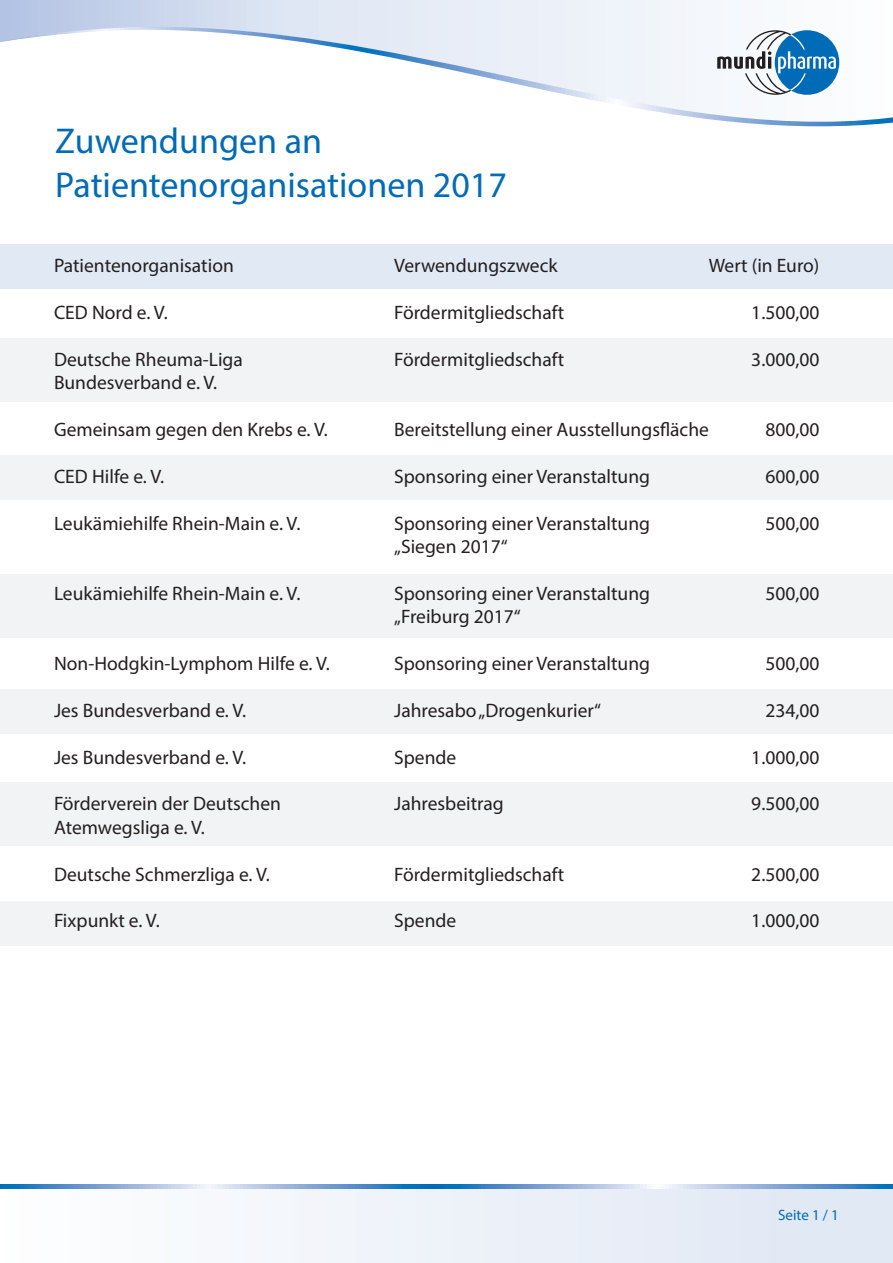
<style>
.page{position:relative;width:893px;height:1263px;background:#fff}
.page>*{position:absolute;margin:0;border:0;box-sizing:border-box;transform-origin:0 0}
.t1{font:36px/43.2px "Myriad Pro";color:#006bb6}
.Fliesstext{font:19.5px "Myriad Pro";color:#231f20}
.Seitenzahlen__sba{font:15px "Myriad Pro";color:#006bb6}
</style>
<div class="page">
<svg style="left:0;top:0;width:718px;height:27px"></svg>
<svg style="left:0;top:27px;width:893px;height:100px"></svg>
<svg style="left:717px;top:30px;width:119px;height:65px"></svg>
<div style="left:0;top:1186px;width:893px;height:77px;background:linear-gradient(to right,#fafbfd,#dce5f3)"></div>
<svg style="left:0;top:1184px;width:893px;height:4px;background:#7ca8d6"></svg>
<div style="left:0;top:901px;width:893px;height:45px;background:#f2f3f4"></div>
<div style="left:1px;top:782px;width:892px;height:64px;background:#f2f3f4"></div>
<div style="left:1px;top:455px;width:892px;height:45px;background:#f2f3f4"></div>
<div style="left:1px;top:689px;width:892px;height:44px;background:#f2f3f4"></div>
<div style="left:1px;top:574px;width:892px;height:64px;background:#f2f3f4"></div>
<div style="left:1px;top:338px;width:892px;height:64px;background:#f2f3f4"></div>
<div style="left:1px;top:244px;width:892px;height:45px;background:#e1e9f5"></div>
<h1 class="t1" style="left:55px;top:119px;width:453px">Zuwendungen an<br>Patientenorganisationen 2017</h1>
<p class="Fliesstext" style="left:54px;top:254px;width:181px">Patientenorganisation</p>
<p class="Fliesstext" style="left:394px;top:254px;width:165px">Verwendungszweck</p>
<p class="Fliesstext" style="left:709px;top:254px;width:112px">Wert (in Euro)</p>
<p class="Fliesstext" style="left:54px;top:300px;width:115px">CED Nord e. V.</p>
<p class="Fliesstext" style="left:394px;top:300px;width:172px">Fördermitgliedschaft</p>
<p class="Fliesstext" style="left:751px;top:300px;width:70px">1.500,00</p>
<p class="Fliesstext" style="left:54px;top:347px;width:190px">Deutsche Rheuma-Liga</p>
<p class="Fliesstext" style="left:394px;top:347px;width:172px">Fördermitgliedschaft</p>
<p class="Fliesstext" style="left:751px;top:347px;width:70px">3.000,00</p>
<p class="Fliesstext" style="left:54px;top:371px;width:165px">Bundesverband e. V.</p>
<p class="Fliesstext" style="left:54px;top:417px;width:275px">Gemeinsam gegen den Krebs e. V.</p>
<p class="Fliesstext" style="left:394px;top:417px;width:316px">Bereitstellung einer Ausstellungsfläche</p>
<p class="Fliesstext" style="left:765px;top:417px;width:56px">800,00</p>
<p class="Fliesstext" style="left:54px;top:464px;width:112px">CED Hilfe e. V.</p>
<p class="Fliesstext" style="left:394px;top:464px;width:257px">Sponsoring einer Veranstaltung</p>
<p class="Fliesstext" style="left:765px;top:464px;width:56px">600,00</p>
<p class="Fliesstext" style="left:54px;top:511px;width:248px">Leukämiehilfe Rhein-Main e. V.</p>
<p class="Fliesstext" style="left:394px;top:511px;width:257px">Sponsoring einer Veranstaltung</p>
<p class="Fliesstext" style="left:765px;top:511px;width:56px">500,00</p>
<p class="Fliesstext" style="left:394px;top:534px;width:115px">„Siegen 2017“</p>
<p class="Fliesstext" style="left:54px;top:581px;width:248px">Leukämiehilfe Rhein-Main e. V.</p>
<p class="Fliesstext" style="left:394px;top:581px;width:257px">Sponsoring einer Veranstaltung</p>
<p class="Fliesstext" style="left:765px;top:581px;width:56px">500,00</p>
<p class="Fliesstext" style="left:394px;top:605px;width:128px">„Freiburg 2017“</p>
<p class="Fliesstext" style="left:54px;top:651px;width:277px">Non-Hodgkin-Lymphom Hilfe e. V.</p>
<p class="Fliesstext" style="left:394px;top:651px;width:257px">Sponsoring einer Veranstaltung</p>
<p class="Fliesstext" style="left:765px;top:651px;width:56px">500,00</p>
<p class="Fliesstext" style="left:54px;top:698px;width:194px">Jes Bundesverband e. V.</p>
<p class="Fliesstext" style="left:394px;top:698px;width:208px">Jahresabo „Drogenkurier“</p>
<p class="Fliesstext" style="left:765px;top:698px;width:56px">234,00</p>
<p class="Fliesstext" style="left:54px;top:745px;width:194px">Jes Bundesverband e. V.</p>
<p class="Fliesstext" style="left:394px;top:745px;width:64px">Spende</p>
<p class="Fliesstext" style="left:751px;top:745px;width:70px">1.000,00</p>
<p class="Fliesstext" style="left:54px;top:792px;width:229px">Förderverein der Deutschen</p>
<p class="Fliesstext" style="left:394px;top:792px;width:111px">Jahresbeitrag</p>
<p class="Fliesstext" style="left:751px;top:792px;width:70px">9.500,00</p>
<p class="Fliesstext" style="left:54px;top:815px;width:152px">Atemwegsliga e. V.</p>
<p class="Fliesstext" style="left:54px;top:862px;width:217px">Deutsche Schmerzliga e. V.</p>
<p class="Fliesstext" style="left:394px;top:862px;width:172px">Fördermitgliedschaft</p>
<p class="Fliesstext" style="left:751px;top:862px;width:70px">2.500,00</p>
<p class="Fliesstext" style="left:54px;top:909px;width:107px">Fixpunkt e. V.</p>
<p class="Fliesstext" style="left:394px;top:909px;width:64px">Spende</p>
<p class="Fliesstext" style="left:751px;top:909px;width:70px">1.000,00</p>
<p class="Seitenzahlen__sba" style="left:778px;top:1206px;width:62px">Seite 1 / 1</p>
</div>
